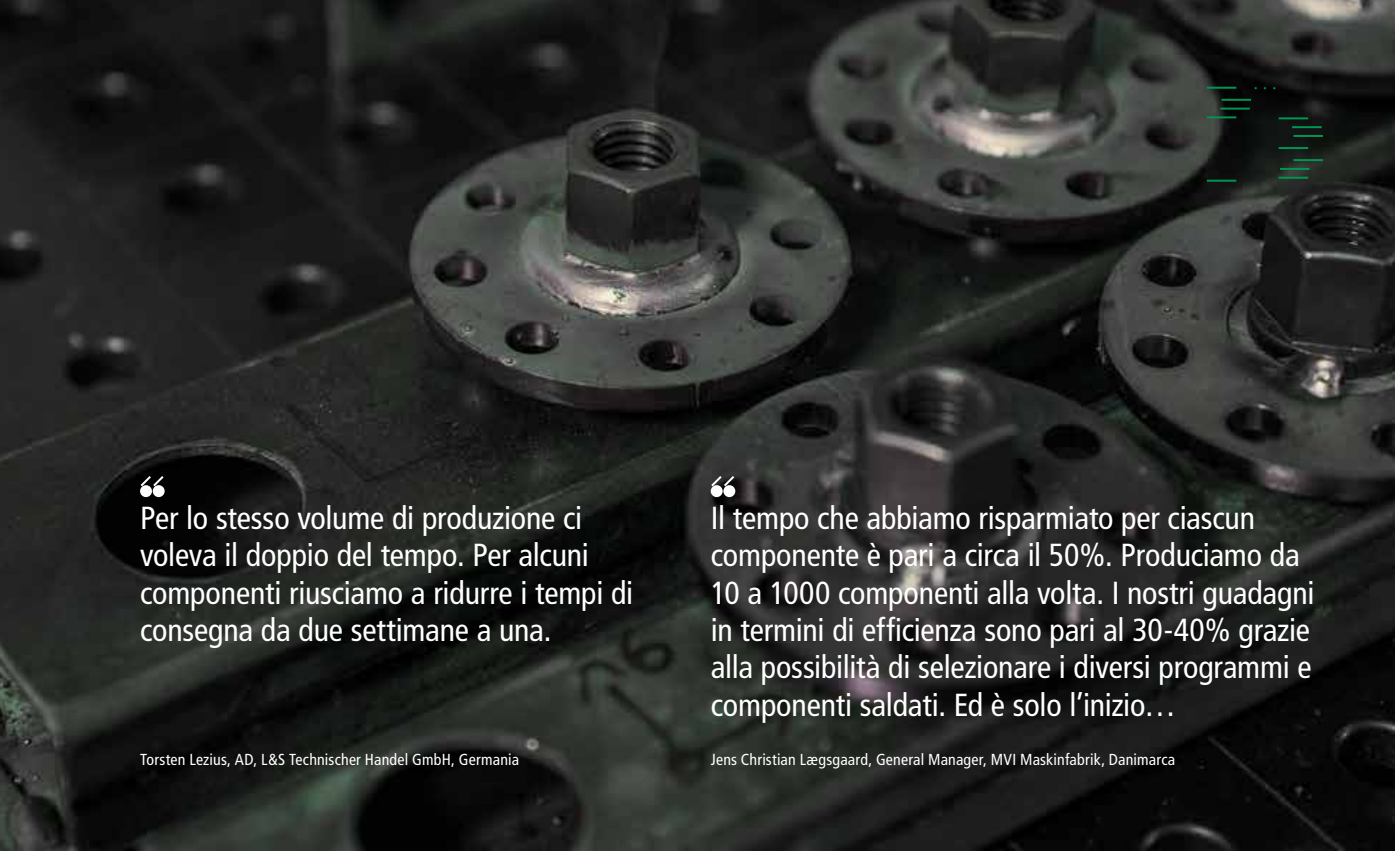
<style>
.page{position:relative;width:1395px;height:851px;background:#fff}
.page>*{position:absolute;margin:0;border:0;box-sizing:border-box;transform-origin:0 0}
.t1{font:condensed 31.8px/37.4px "Frutiger LT Std";letter-spacing:-.005em;color:#fff}
.t2{font:condensed 16px "Frutiger LT Std";letter-spacing:.01em;color:#fff}
.t3{font:15.4px "Space Mono";color:#009551}
</style>
<div class="page">
<img style="left:0;top:0;width:1395px;height:850px">
<hr style="left:1207px;top:87px;width:29px;height:2px;background:#009551">
<hr style="left:1278px;top:147px;width:30px;height:2px;background:#009551">
<hr style="left:1207px;top:116px;width:29px;height:2px;background:#009551">
<hr style="left:1278px;top:117px;width:30px;height:2px;background:#009551">
<hr style="left:1293px;top:159px;width:30px;height:2px;background:#009551">
<hr style="left:1207px;top:180px;width:29px;height:2px;background:#009551">
<hr style="left:1220px;top:108px;width:30px;height:2px;background:#009551">
<hr style="left:1292px;top:126px;width:29px;height:2px;background:#009551">
<hr style="left:1280px;top:168px;width:29px;height:2px;background:#009551">
<hr style="left:1221px;top:99px;width:30px;height:2px;background:#009551">
<hr style="left:1293px;top:135px;width:30px;height:2px;background:#009551">
<hr style="left:1278px;top:177px;width:30px;height:2px;background:#009551">
<div style="left:712px;top:486px;width:9px;height:10px;background:#fff;border-radius:50%"></div>
<div style="left:711px;top:485px;width:11px;height:12px;border:2px solid #fff;border-radius:50%"></div>
<div style="left:724px;top:486px;width:10px;height:10px;background:#fff;border-radius:50%"></div>
<div style="left:723px;top:485px;width:12px;height:12px;border:2px solid #fff;border-radius:50%"></div>
<svg style="left:709px;top:474px;width:27px;height:14px"></svg>
<div style="left:141px;top:486px;width:10px;height:10px;background:#fff;border-radius:50%"></div>
<div style="left:140px;top:485px;width:12px;height:12px;border:2px solid #fff;border-radius:50%"></div>
<div style="left:154px;top:486px;width:10px;height:10px;background:#fff;border-radius:50%"></div>
<div style="left:153px;top:485px;width:12px;height:12px;border:2px solid #fff;border-radius:50%"></div>
<svg style="left:138px;top:474px;width:28px;height:14px"></svg>
<p class="t3" style="left:1251px;top:72px;width:30px">...</p>
<p class="t1" style="left:140px;top:499px;width:495px">Per lo stesso volume di produzione ci voleva il doppio del tempo. Per alcuni componenti riusciamo a ridurre i tempi di consegna da due settimane a una.</p>
<p class="t2" style="left:140px;top:749px;width:380px">Torsten Lezius, AD, L&amp;S Technischer Handel GmbH, Germania</p>
<p class="t1" style="left:711px;top:499px;width:605px">Il tempo che abbiamo risparmiato per ciascun componente è pari a circa il 50%. Produciamo da 10 a 1000 componenti alla volta. I nostri guadagni in termini di efficienza sono pari al 30-40% grazie alla possibilità di selezionare i diversi programmi e componenti saldati. Ed è solo l’inizio…</p>
<p class="t2" style="left:711px;top:750px;width:466px">Jens Christian Lægsgaard, General Manager, MVI Maskinfabrik, Danimarca</p>
</div>
